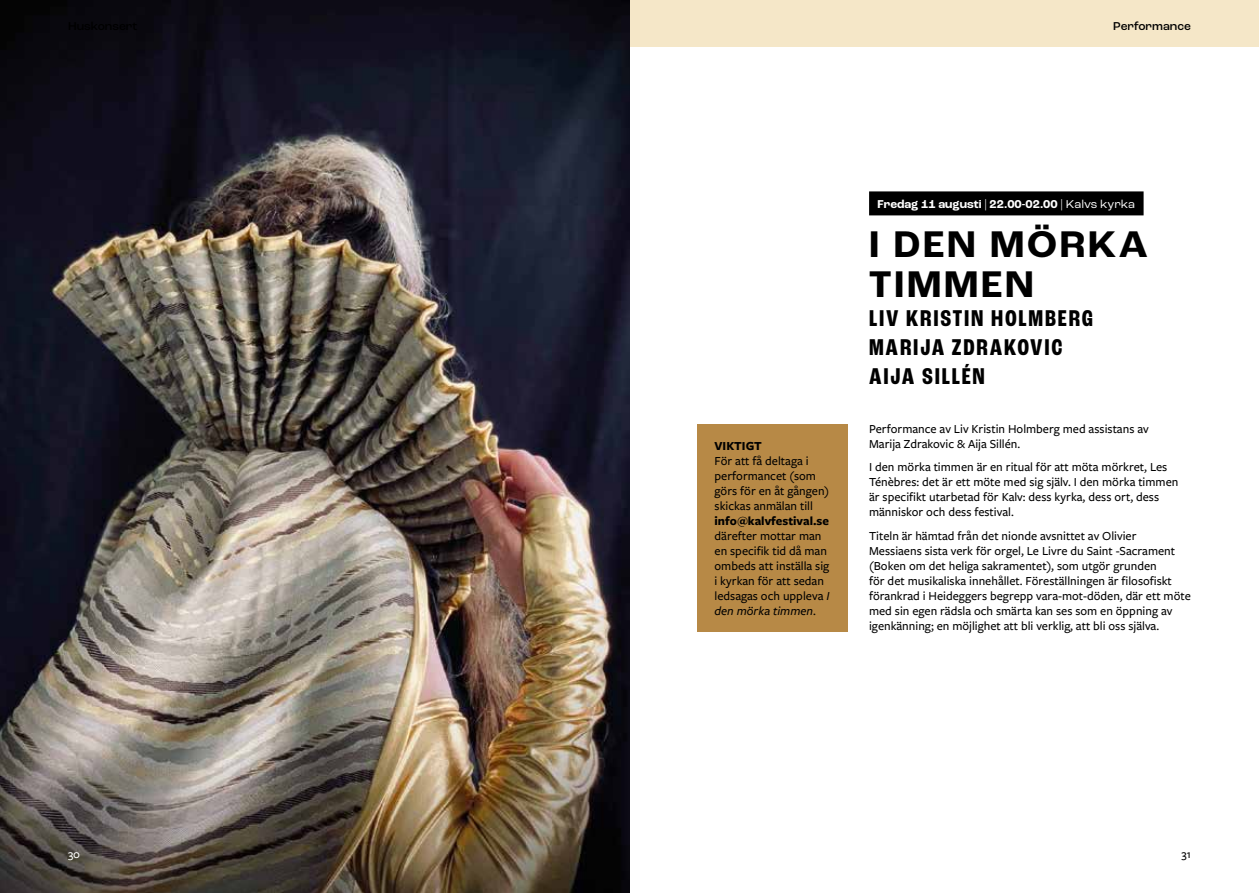
<style>
.page{position:relative;width:1259px;height:893px;background:#fff}
.page>*{position:absolute;margin:0;border:0;box-sizing:border-box;transform-origin:0 0}
.t1{font:700 39px/40.5px "Roc Grotesk";letter-spacing:.07em;color:#000}
.t2{font:700 condensed 24px/28.8px "Roc Grotesk";letter-spacing:.075em;color:#000}
.t3{font:500 12.75px/15px "Freight Sans Pro";color:#000}
.t4{font:700 12.75px "Freight Sans Pro";color:#000}
.t5{font:700 12px "Roc Grotesk";color:#fff}
.t6{font:500 12px "Roc Grotesk";color:#000}
.t7{font:500 12px "Freight Sans Pro";color:#fff}
.t8{font:500 12px "Freight Sans Pro";color:#000}
.s1{font-style:italic}
.s2{font-weight:400}
</style>
<div class="page">
<div style="left:0;top:0;width:1259px;height:47px;background:#f5e7c8"></div>
<div style="left:869px;top:191px;width:274px;height:24px;background:#000"></div>
<img style="left:0;top:0;width:629px;height:893px">
<div style="left:697px;top:424px;width:151px;height:208px;background:#b78946"></div>
<p class="t6" style="left:1113px;top:19px;width:79px">Performance</p>
<p class="t4" style="left:714px;top:437px;width:49px">VIKTIGT</p>
<p class="t3" style="left:714px;top:453px;width:116px">För att få deltaga i performancet (som görs för en åt gången) skickas anmälan till</p>
<p class="t4" style="left:714px;top:512px;width:116px">info@kalvfestival.se</p>
<p class="t3" style="left:714px;top:528px;width:116px">därefter mottar man en specifik tid då man ombeds att inställa sig i kyrkan för att sedan ledsagas och uppleva <span class="s1">I den mörka timmen</span>.</p>
<p class="t5" style="left:877px;top:197px;width:259px">Fredag 11 augusti <span class="s2">|</span> 22.00-02.00 <span class="s2">| Kalvs kyrka</span></p>
<h1 class="t1" style="left:869px;top:225px;width:280px">I DEN MÖRKA<br>TIMMEN</h1>
<h2 class="t2" style="left:869px;top:304px;width:225px">LIV KRISTIN HOLMBERG<br>MARIJA ZDRAKOVIC<br>AIJA SILLÉN</h2>
<p class="t3" style="left:869px;top:421px;width:281px">Performance av Liv Kristin Holmberg med assistans av<br>Marija Zdrakovic &amp; Aija Sillén.</p>
<p class="t3" style="left:869px;top:459px;width:311px">I den mörka timmen är en ritual för att möta mörkret, Les Ténèbres: det är ett möte med sig själv. I den mörka timmen är specifikt utarbetad för Kalv: dess kyrka, dess ort, dess människor och dess festival.</p>
<p class="t3" style="left:869px;top:528px;width:323px">Titeln är hämtad från det nionde avsnittet av Olivier Messiaens sista verk för orgel, Le Livre du Saint -Sacrament (Boken om det heliga sakramentet), som utgör grunden<br>för det musikaliska innehållet. Föreställningen är filosofiskt förankrad i Heideggers begrepp vara-mot-döden, där ett möte med sin egen rädsla och smärta kan ses som en öppning av igenkänning; en möjlighet att bli verklig, att bli oss själva.</p>
<p class="t7" style="left:68px;top:846px;width:14px">30</p>
<p class="t8" style="left:1181px;top:846px;width:11px">31</p>
</div>
